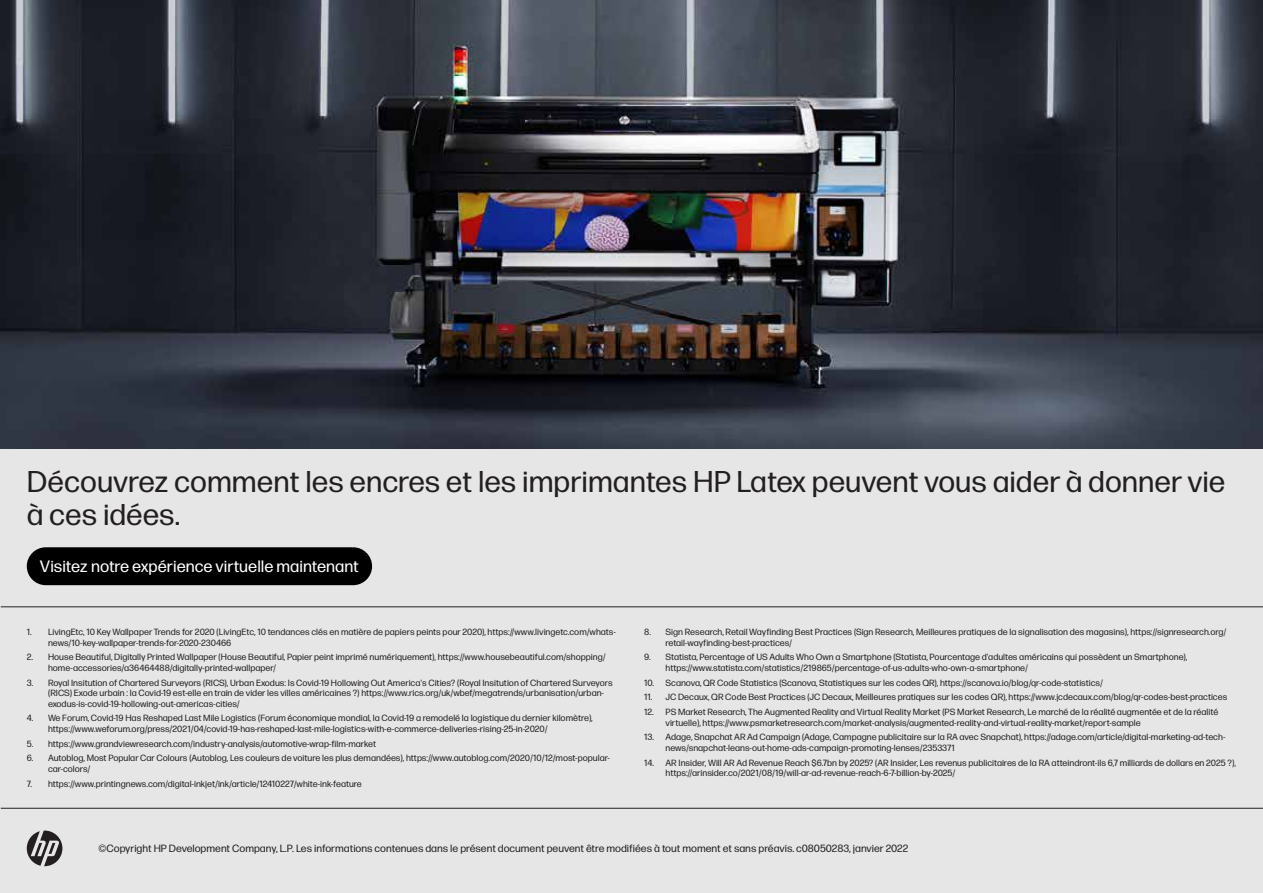
<style>
.page{position:relative;width:1263px;height:893px;background:#e6e6e6}
.page>*{position:absolute;margin:0;border:0;box-sizing:border-box;transform-origin:0 0}
.Intro_large_copy{font:30px/33px "Forma DJR Micro";color:#231f20}
.HP_body_copy{font:16.5px "Forma DJR Micro";color:#fff}
.HP_body_copy-2{font:10.5px "Forma DJR Micro";color:#231f20}
.t1{font:9px/10.5px "Forma DJR Micro";color:#231f20}
</style>
<div class="page">
<img style="left:0;top:0;width:1263px;height:448px">
<svg style="left:27px;top:830px;width:35px;height:36px"></svg>
<hr style="left:1px;top:606px;width:1262px;height:1px;background:#231f20">
<hr style="left:1px;top:808px;width:1262px;height:1px;background:#231f20">
<div style="left:27px;top:547px;width:345px;height:38px;background:#000;border-radius:19px"></div>
<p class="Intro_large_copy" style="left:27px;top:463px;width:1200px">Découvrez comment les encres et les imprimantes HP Latex peuvent vous aider à donner vie à ces idées.</p>
<p class="HP_body_copy" style="left:40px;top:555px;width:320px">Visitez notre expérience virtuelle maintenant</p>
<p class="t1" style="left:48px;top:626px;width:569px;text-indent:-21px">1. LivingEtc, 10 Key Wallpaper Trends for 2020 (LivingEtc, 10 tendances clés en matière de papiers peints pour 2020), https://www.livingetc.com/whats&shy;news/10-key-wallpaper-trends-for-2020-230466</p>
<p class="t1" style="left:48px;top:651px;width:559px;text-indent:-21px">2. House Beautiful, Digitally Printed Wallpaper (House Beautiful, Papier peint imprimé numériquement), https://www.housebeautiful.com/shopping/ home-accessories/a36464488/digitally-printed-wallpaper/</p>
<p class="t1" style="left:48px;top:677px;width:566px;text-indent:-21px">3. Royal Insitution of Chartered Surveyors (RICS), Urban Exodus: Is Covid-19 Hollowing Out America's Cities? (Royal Insitution of Chartered Surveyors (RICS) Exode urbain : la Covid-19 est-elle en train de vider les villes américaines ?) https://www.rics.org/uk/wbef/megatrends/urbanisation/urban&shy;exodus-is-covid-19-hollowing-out-americas-cities/</p>
<p class="t1" style="left:48px;top:712px;width:546px;text-indent:-21px">4. We Forum, Covid-19 Has Reshaped Last Mile Logistics (Forum économique mondial, la Covid-19 a remodelé la logistique du dernier kilomètre), https://www.weforum.org/press/2021/04/covid-19-has-reshaped-last-mile-logistics-with-e-commerce-deliveries-rising-25-in-2020/</p>
<p class="t1" style="left:27px;top:738px;width:351px">5. https://www.grandviewresearch.com/industry-analysis/automotive-wrap-film-market</p>
<p class="t1" style="left:48px;top:752px;width:563px;text-indent:-21px">6. Autoblog, Most Popular Car Colours (Autoblog, Les couleurs de voiture les plus demandées), https://www.autoblog.com/2020/10/12/most-popular&shy;car-colors/</p>
<p class="t1" style="left:27px;top:778px;width:337px">7. https://www.printingnews.com/digital-inkjet/ink/article/12410227/white-ink-feature</p>
<p class="t1" style="left:665px;top:626px;width:562px;text-indent:-21px">8. Sign Research, Retail Wayfinding Best Practices (Sign Research, Meilleures pratiques de la signalisation des magasins), https://signresearch.org/ retail-wayfinding-best-practices/</p>
<p class="t1" style="left:665px;top:651px;width:523px;text-indent:-21px">9. Statista, Percentage of US Adults Who Own a Smartphone (Statista, Pourcentage d'adultes américains qui possèdent un Smartphone), https://www.statista.com/statistics/219865/percentage-of-us-adults-who-own-a-smartphone/</p>
<p class="t1" style="left:644px;top:677px;width:460px">10. Scanova, QR Code Statistics (Scanova, Statistiques sur les codes QR), https://scanova.io/blog/qr-code-statistics/</p>
<p class="t1" style="left:644px;top:691px;width:585px">11. JC Decaux, QR Code Best Practices (JC Decaux, Meilleures pratiques sur les codes QR), https://www.jcdecaux.com/blog/qr-codes-best-practices</p>
<p class="t1" style="left:665px;top:706px;width:554px;text-indent:-21px">12. PS Market Research, The Augmented Reality and Virtual Reality Market (PS Market Research, Le marché de la réalité augmentée et de la réalité virtuelle), https://www.psmarketresearch.com/market-analysis/augmented-reality-and-virtual-reality-market/report-sample</p>
<p class="t1" style="left:665px;top:731px;width:561px;text-indent:-21px">13. Adage, Snapchat AR Ad Campaign (Adage, Campagne publicitaire sur la RA avec Snapchat), https://adage.com/article/digital-marketing-ad-tech&shy;news/snapchat-leans-out-home-ads-campaign-promoting-lenses/2353371</p>
<p class="t1" style="left:665px;top:757px;width:572px;text-indent:-21px">14. AR Insider, Will AR Ad Revenue Reach $6.7bn by 2025? (AR Insider, Les revenus publicitaires de la RA atteindront-ils 6,7 milliards de dollars en 2025 ?), https://arinsider.co/2021/08/19/will-ar-ad-revenue-reach-6-7-billion-by-2025/</p>
<p class="HP_body_copy-2" style="left:99px;top:841px;width:811px">©Copyright HP Development Company, L.P. Les informations contenues dans le présent document peuvent être modifiées à tout moment et sans préavis. c08050283, janvier 2022</p>
</div>
